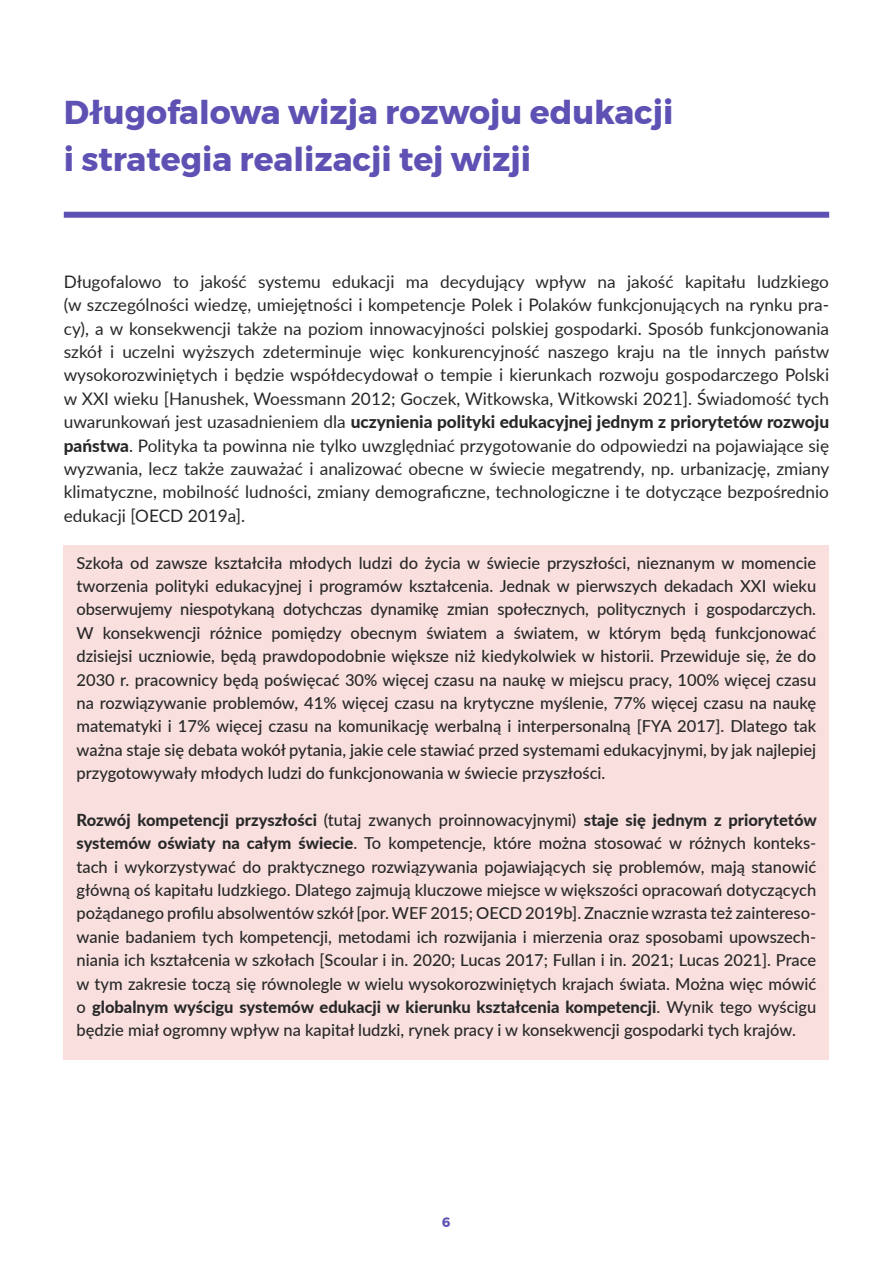
<style>
.page{position:relative;width:893px;height:1263px;background:#fff}
.page>*{position:absolute;margin:0;border:0;box-sizing:border-box;transform-origin:0 0}
.naglowek01{font:700 33px "Montserrat";color:#5e51b4}
.TEKST{font:17.25px/23.4px "Lato";color:#282829;text-align:justify}
.ramka2{font:500 16.5px/23.4px "Lato";color:#282829;text-align:justify}
.t1{font:700 13.5px "Montserrat";color:#5e51b4}
.s1{font-weight:800}
</style>
<div class="page">
<div style="left:64px;top:545px;width:765px;height:515px;background:#f9e0de"></div>
<div style="left:64px;top:212px;width:765px;height:6px;background:#5e51b4"></div>
<p class="naglowek01" style="left:64px;top:86px;width:611px">Długofalowa wizja rozwoju edukacji</p>
<p class="naglowek01" style="left:64px;top:133px;width:469px">i strategia realizacji tej wizji</p>
<p class="TEKST" style="left:64px;top:269px;width:767px">Długofalowo to jakość systemu edukacji ma decydujący wpływ na jakość kapitału ludzkiego (w szczególności wiedzę, umiejętności i kompetencje Polek i Polaków funkcjonujących na rynku pra&shy;cy), a w konsekwencji także na poziom innowacyjności polskiej gospodarki. Sposób funkcjonowania szkół i uczelni wyższych zdeterminuje więc konkurencyjność naszego kraju na tle innych państw wysokorozwiniętych i będzie współdecydował o tempie i kierunkach rozwoju gospodarczego Polski w XXI wieku [Hanushek, Woessmann 2012; Goczek, Witkowska, Witkowski 2021]. Świadomość tych uwarunkowań jest uzasadnieniem dla <span class="s1">uczynienia polityki edukacyjnej jednym z priorytetów rozwoju państwa</span>. Polityka ta powinna nie tylko uwzględniać przygotowanie do odpowiedzi na pojawiające się wyzwania, lecz także zauważać i analizować obecne w świecie megatrendy, np. urbanizację, zmiany klimatyczne, mobilność ludności, zmiany demograficzne, technologiczne i te dotyczące bezpośrednio edukacji [OECD 2019a].</p>
<p class="ramka2" style="left:77px;top:550px;width:741px">Szkoła od zawsze kształciła młodych ludzi do życia w świecie przyszłości, nieznanym w momencie tworzenia polityki edukacyjnej i programów kształcenia. Jednak w pierwszych dekadach XXI wieku obserwujemy niespotykaną dotychczas dynamikę zmian społecznych, politycznych i gospodarczych.<br>W konsekwencji różnice pomiędzy obecnym światem a światem, w którym będą funkcjonować dzisiejsi uczniowie, będą prawdopodobnie większe niż kiedykolwiek w historii. Przewiduje się, że do 2030 r. pracownicy będą poświęcać 30% więcej czasu na naukę w miejscu pracy, 100% więcej czasu na rozwiązywanie problemów, 41% więcej czasu na krytyczne myślenie, 77% więcej czasu na naukę matematyki i 17% więcej czasu na komunikację werbalną i interpersonalną [FYA 2017]. Dlatego tak ważna staje się debata wokół pytania, jakie cele stawiać przed systemami edukacyjnymi, by jak najlepiej przygotowywały młodych ludzi do funkcjonowania w świecie przyszłości.</p>
<p class="ramka2" style="left:77px;top:807px;width:742px"><span class="s1">Rozwój kompetencji przyszłości</span> (tutaj zwanych proinnowacyjnymi) <span class="s1">staje się jednym z priorytetów systemów oświaty na całym świecie</span>. To kompetencje, które można stosować w różnych konteks&shy;tach i wykorzystywać do praktycznego rozwiązywania pojawiających się problemów, mają stanowić główną oś kapitału ludzkiego. Dlatego zajmują kluczowe miejsce w większości opracowań dotyczących pożądanego profilu absolwentów szkół [por. WEF 2015; OECD 2019b]. Znacznie wzrasta też zaintereso&shy;wanie badaniem tych kompetencji, metodami ich rozwijania i mierzenia oraz sposobami upowszech&shy;niania ich kształcenia w szkołach [Scoular i in. 2020; Lucas 2017; Fullan i in. 2021; Lucas 2021]. Prace w tym zakresie toczą się równolegle w wielu wysokorozwiniętych krajach świata. Można więc mówić o <span class="s1">globalnym wyścigu systemów edukacji w kierunku kształcenia kompetencji</span>. Wynik tego wyścigu będzie miał ogromny wpływ na kapitał ludzki, rynek pracy i w konsekwencji gospodarki tych krajów.</p>
<p class="t1" style="left:442px;top:1211px;width:10px">6</p>
</div>
